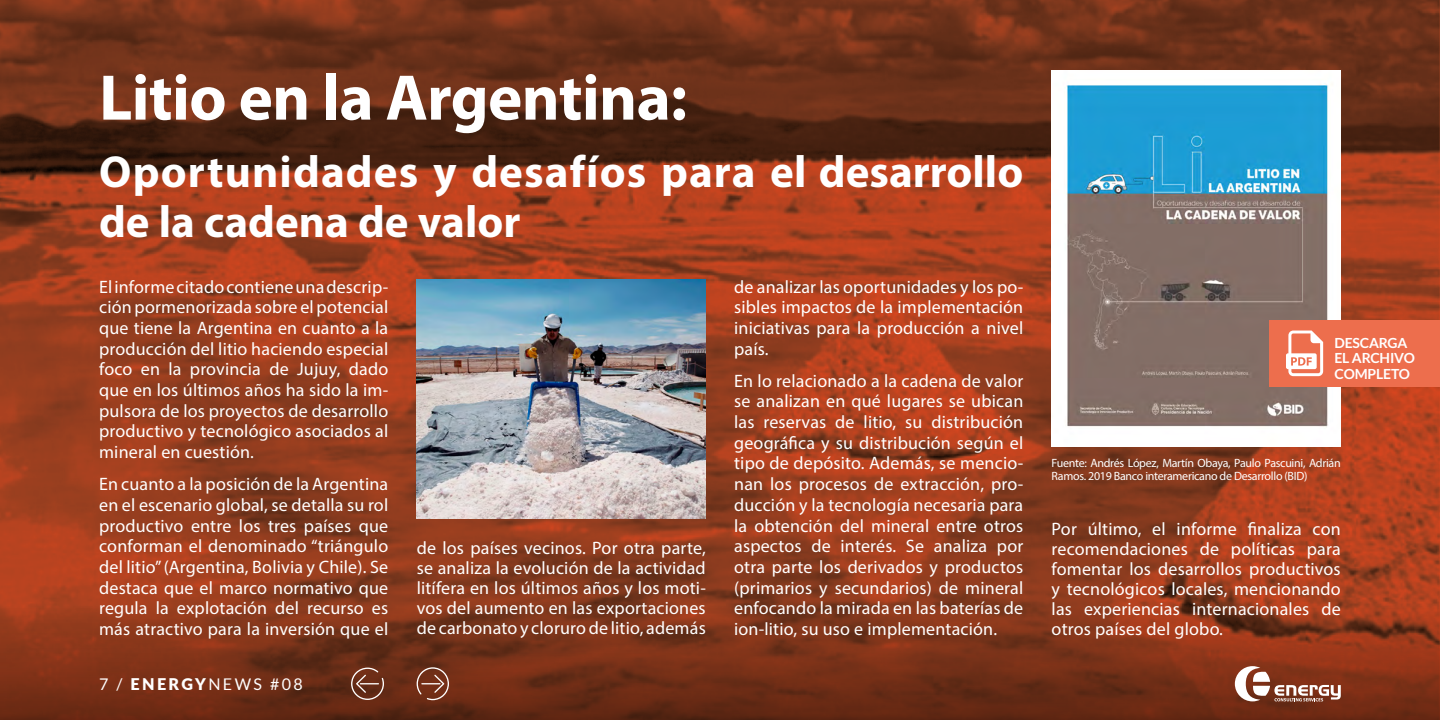
<style>
.page{position:relative;width:1440px;height:720px;background:#fff}
.page>*{position:absolute;margin:0;border:0;box-sizing:border-box;transform-origin:0 0}
.t1{font:700 65px "Myriad Pro";letter-spacing:-.01em;color:#fff}
.t2{font:700 45px/50px "Myriad Pro";letter-spacing:.01em;color:#fff}
.t3{font:18px/20.7px "Myriad Pro";letter-spacing:.01em;color:#fff;text-align:justify}
.t4{font:16.1px "Lato";letter-spacing:.15em;color:#fff}
.t5{font:700 14px/15.7px "Lato";letter-spacing:-.01em;color:#fff}
.t6{font:12px/13px "Myriad Pro";letter-spacing:-.025em;color:#fff}
.s1{font-weight:900}
</style>
<div class="page">
<img style="left:0;top:0;width:1440px;height:587px">
<svg style="left:0;top:587px;width:1440px;height:133px;background:#7d3218"></svg>
<img style="left:417px;top:279px;width:289px;height:240px">
<img style="left:1052px;top:71px;width:289px;height:376px">
<div style="left:1269px;top:321px;width:171px;height:66px;background:#ed6e4d"></div>
<svg style="left:1286px;top:331px;width:37px;height:45px"></svg>
<svg style="left:351px;top:668px;width:33px;height:32px"></svg>
<svg style="left:417px;top:667px;width:32px;height:33px"></svg>
<svg style="left:1235px;top:666px;width:106px;height:35px"></svg>
<h1 class="t1" style="left:99px;top:55px;width:589px">Litio en la Argentina:</h1>
<h2 class="t2" style="left:99px;top:145px;width:926px">Oportunidades y desafíos para el desarrollo de la cadena de valor</h2>
<p class="t3" style="left:99px;top:276px;width:291px">El informe citado contiene una descrip&shy;ción pormenorizada sobre el potencial que tiene la Argentina en cuanto a la producción del litio haciendo especial foco en la provincia de Jujuy, dado que en los últimos años ha sido la im&shy;pulsora de los proyectos de desarrollo productivo y tecnológico asociados al mineral en cuestión.</p>
<p class="t3" style="left:99px;top:473px;width:291px">En cuanto a la posición de la Argentina en el escenario global, se detalla su rol productivo entre los tres países que conforman el denominado “triángulo del litio” (Argentina, Bolivia y Chile). Se destaca que el marco normativo que regula la explotación del recurso es más atractivo para la inversión que el</p>
<p class="t4" style="left:99px;top:675px;width:205px">7 / <span class="s1">ENERGY</span>NEWS #08</p>
<p class="t3" style="left:417px;top:538px;width:291px;line-height:20px">de los países vecinos. Por otra parte, se analiza la evolución de la actividad litífera en los últimos años y los moti&shy;vos del aumento en las exportaciones de carbonato y cloruro de litio, además</p>
<p class="t3" style="left:734px;top:276px;width:291px">de analizar las oportunidades y los po&shy;sibles impactos de la implementación iniciativas para la producción a nivel país.</p>
<p class="t3" style="left:734px;top:370px;width:291px">En lo relacionado a la cadena de valor se analizan en qué lugares se ubican las reservas de litio, su distribución geográfica y su distribución según el tipo de depósito. Además, se mencio&shy;nan los procesos de extracción, pro&shy;ducción y la tecnología necesaria para la obtención del mineral entre otros aspectos de interés. Se analiza por otra parte los derivados y productos (primarios y secundarios) de mineral enfocando la mirada en las baterías de ion-litio, su uso e implementación.</p>
<p class="t5" style="left:1334px;top:334px;width:82px">DESCARGA<br>EL ARCHIVO<br>COMPLETO</p>
<p class="t6" style="left:1052px;top:456px;width:291px">Fuente: Andrés López, Martín Obaya, Paulo Pascuini, Adrián<br>Ramos. 2019 Banco interamericano de Desarrollo (BID)</p>
<p class="t3" style="left:1052px;top:519px;width:291px;line-height:20px">Por último, el informe finaliza con recomendaciones de políticas para fomentar los desarrollos productivos y tecnológicos locales, mencionando las experiencias internacionales de otros países del globo.</p>
</div>
